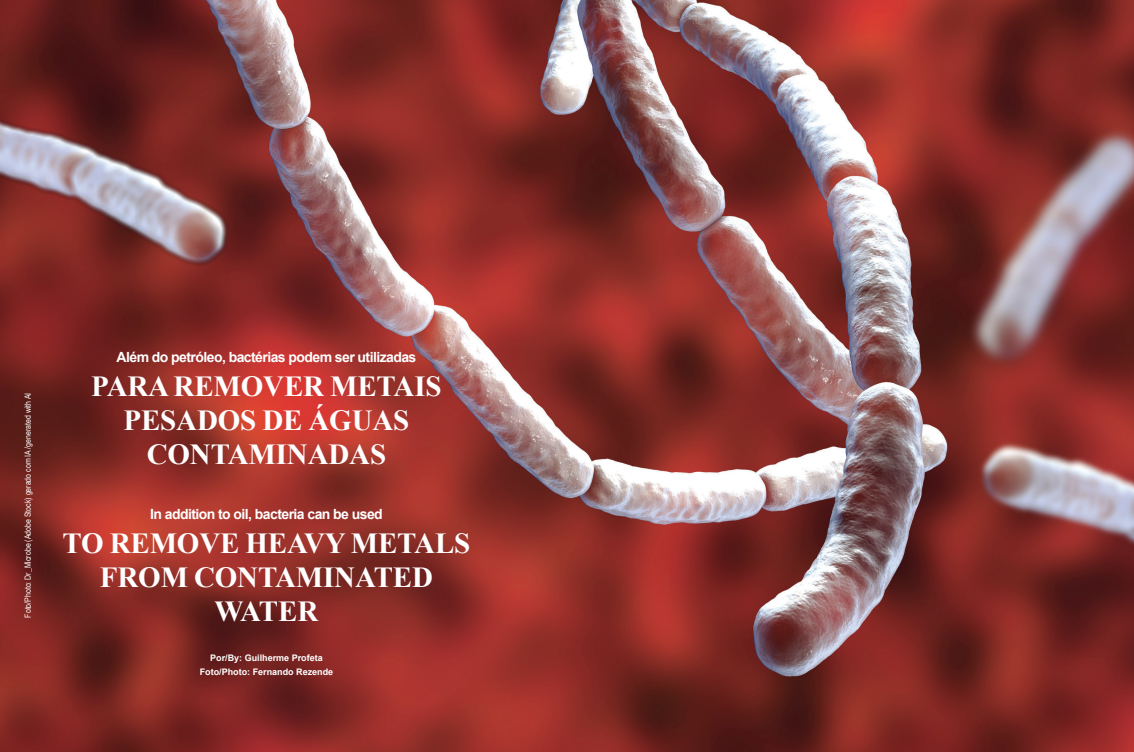
<style>
.page{position:relative;width:1134px;height:752px;background:#fff}
.page>*{position:absolute;margin:0;border:0;box-sizing:border-box;transform-origin:0 0}
.t1{font:700 29px/34px "Times New Roman";letter-spacing:-.005em;color:#fff;text-align:center}
.t2{font:700 14px "Arial";letter-spacing:-.04em;color:#fff}
.t3{font:700 9px "Arial";color:#fff}
.t4{font:8.5px "Arial Narrow";color:#fff}
</style>
<div class="page">
<img style="left:0;top:0;width:1134px;height:751px">
<p class="t4" style="left:22px;top:617px;width:226px;rotate:-90deg">Foto/Photo: Dr_Microbe (Adobe Stock) gerado com IA /generated with AI</p>
<p class="t2" style="left:117px;top:347px;width:301px">Além do petróleo, bactérias podem ser utilizadas</p>
<p class="t1" style="left:91px;top:368px;width:352px">PARA REMOVER METAIS<br>PESADOS DE ÁGUAS<br>CONTAMINADAS</p>
<p class="t2" style="left:150px;top:504px;width:234px">In addition to oil, bacteria can be used</p>
<p class="t1" style="left:63px;top:525px;width:409px">TO REMOVE HEAVY METALS<br>FROM CONTAMINATED<br>WATER</p>
<p class="t3" style="left:210px;top:651px;width:114px">Por/By: Guilherme Profeta</p>
<p class="t3" style="left:200px;top:665px;width:135px">Foto/Photo: Fernando Rezende</p>
</div>
